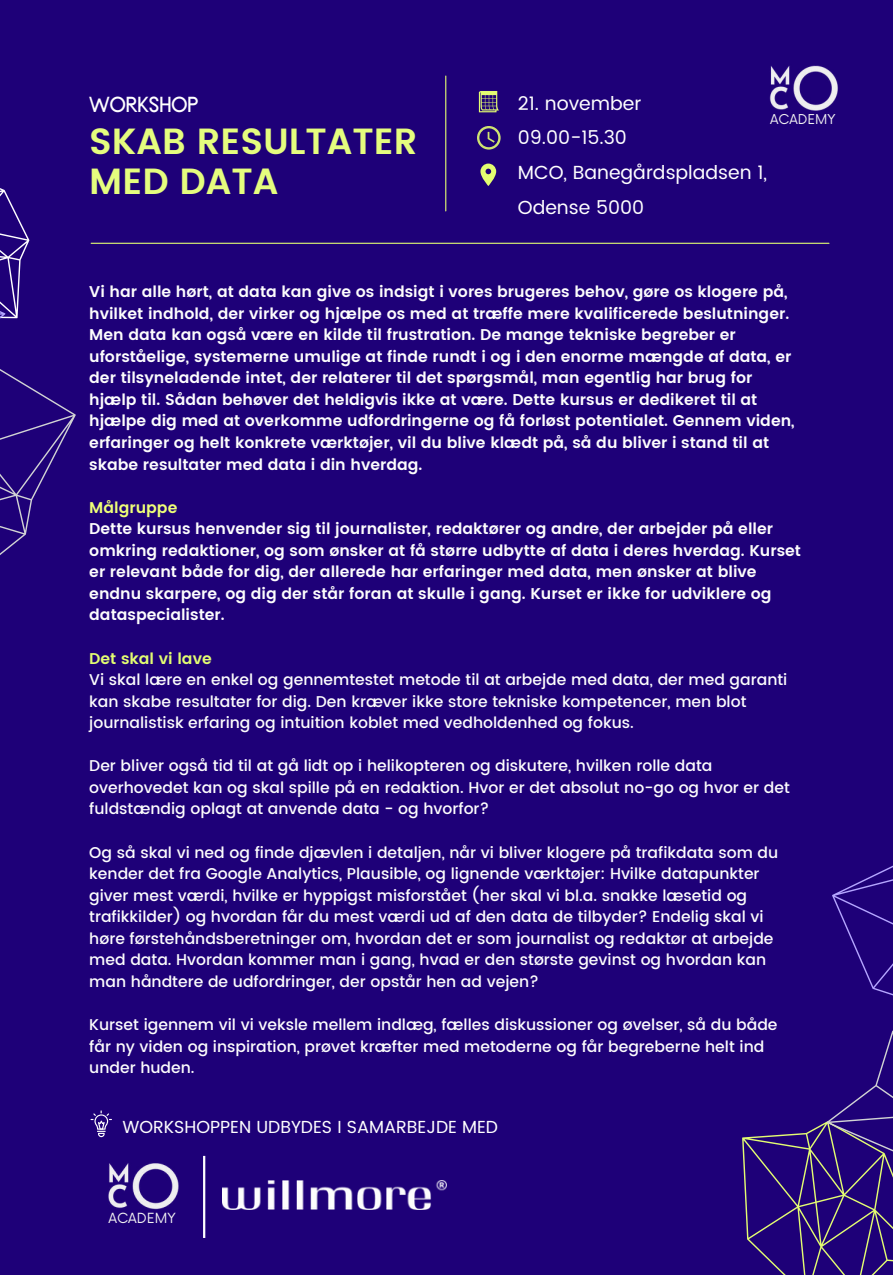
<style>
.page{position:relative;width:893px;height:1276px;background:#fff}
.page>*{position:absolute;margin:0;border:0;box-sizing:border-box;transform-origin:0 0}
.t1{font:600 36.45px/39.3px "Poppins";color:#e5fd7e}
.t2{font:23.55px "Moonshine";color:#fff}
.t3{font:18.9px/34.8px "Poppins";color:#fff}
.t4{font:17.4px "Poppins";color:#fff}
.t5{font:500 15.6px/21.6px "Poppins";color:#fdfdfd}
.t6{font:600 15.6px/21.6px "Poppins";color:#fdfdfd}
.t7{font:600 15.6px "Poppins";color:#e3fd71}
.t8{font:600 15.6px "Poppins";color:#efff77}
.t9{font:13.65px "Now";color:#f2f2f2}
.t10{font:13.2px "Now";color:#f2f2f2}
</style>
<div class="page">
<div style="left:0;top:0;width:892px;height:1275px;background:#1e0078"></div>
<svg style="left:477px;top:126px;width:23px;height:24px"></svg>
<svg style="left:480px;top:164px;width:16px;height:22px"></svg>
<svg style="left:479px;top:91px;width:20px;height:21px"></svg>
<hr style="left:445px;top:76px;width:1px;height:135px;background:#e3fd71">
<svg style="left:742px;top:866px;width:150px;height:409px"></svg>
<hr style="left:91px;top:243px;width:737px;height:1px;background:#e3fd71">
<svg style="left:0;top:188px;width:76px;height:367px"></svg>
<img style="left:769px;top:65px;width:69px;height:46px">
<svg style="left:91px;top:1110px;width:21px;height:27px"></svg>
<hr style="left:203px;top:1156px;width:2px;height:82px;background:#fff">
<img style="left:108px;top:1163px;width:71px;height:46px">
<img style="left:222px;top:1180px;width:224px;height:29px">
<h2 class="t2" style="left:89px;top:90px;width:110px">WORKSHOP</h2>
<p class="t3" style="left:518px;top:86px;width:250px">21. november<br>09.00-15.30<br>MCO, Banegårdspladsen 1,<br>Odense 5000</p>
<p class="t10" style="left:770px;top:108px;width:67px">ACADEMY</p>
<h1 class="t1" style="left:89px;top:123px;width:329px">SKAB RESULTATER<br>MED DATA</h1>
<p class="t6" style="left:89px;top:281px;width:706px">Vi har alle hørt, at data kan give os indsigt i vores brugeres behov, gøre os klogere på, hvilket indhold, der virker og hjælpe os med at træffe mere kvalificerede beslutninger.<br>Men data kan også være en kilde til frustration. De mange tekniske begreber er uforståelige, systemerne umulige at finde rundt i og i den enorme mængde af data, er der tilsyneladende intet, der relaterer til det spørgsmål, man egentlig har brug for hjælp til. Sådan behøver det heldigvis ikke at være. Dette kursus er dedikeret til at hjælpe dig med at overkomme udfordringerne og få forløst potentialet. Gennem viden, erfaringer og helt konkrete værktøjer, vil du blive klædt på, så du bliver i stand til at skabe resultater med data i din hverdag.</p>
<p class="t8" style="left:89px;top:495px;width:90px">Målgruppe</p>
<p class="t6" style="left:89px;top:518px;width:713px">Dette kursus henvender sig til journalister, redaktører og andre, der arbejder på eller omkring redaktioner, og som ønsker at få større udbytte af data i deres hverdag. Kurset er relevant både for dig, der allerede har erfaringer med data, men ønsker at blive endnu skarpere, og dig der står foran at skulle i gang. Kurset er ikke for udviklere og dataspecialister.</p>
<p class="t7" style="left:89px;top:646px;width:124px">Det skal vi lave</p>
<p class="t5" style="left:89px;top:669px;width:699px">Vi skal lære en enkel og gennemtestet metode til at arbejde med data, der med garanti kan skabe resultater for dig. Den kræver ikke store tekniske kompetencer, men blot journalistisk erfaring og intuition koblet med vedholdenhed og fokus.</p>
<p class="t5" style="left:89px;top:755px;width:702px">Der bliver også tid til at gå lidt op i helikopteren og diskutere, hvilken rolle data overhovedet kan og skal spille på en redaktion. Hvor er det absolut no-go og hvor er det fuldstændig oplagt at anvende data - og hvorfor?</p>
<p class="t5" style="left:89px;top:842px;width:690px">Og så skal vi ned og finde djævlen i detaljen, når vi bliver klogere på trafikdata som du kender det fra Google Analytics, Plausible, og lignende værktøjer: Hvilke datapunkter giver mest værdi, hvilke er hyppigst misforstået (her skal vi bl.a. snakke læsetid og trafikkilder) og hvordan får du mest værdi ud af den data de tilbyder? Endelig skal vi høre førstehåndsberetninger om, hvordan det er som journalist og redaktør at arbejde med data. Hvordan kommer man i gang, hvad er den største gevinst og hvordan kan man håndtere de udfordringer, der opstår hen ad vejen?</p>
<p class="t5" style="left:89px;top:1014px;width:689px">Kurset igennem vil vi veksle mellem indlæg, fælles diskussioner og øvelser, så du både får ny viden og inspiration, prøvet kræfter med metoderne og får begreberne helt ind under huden.</p>
<p class="t4" style="left:122px;top:1114px;width:377px">WORKSHOPPEN UDBYDES I SAMARBEJDE MED</p>
<p class="t9" style="left:108px;top:1207px;width:69px">ACADEMY</p>
</div>
